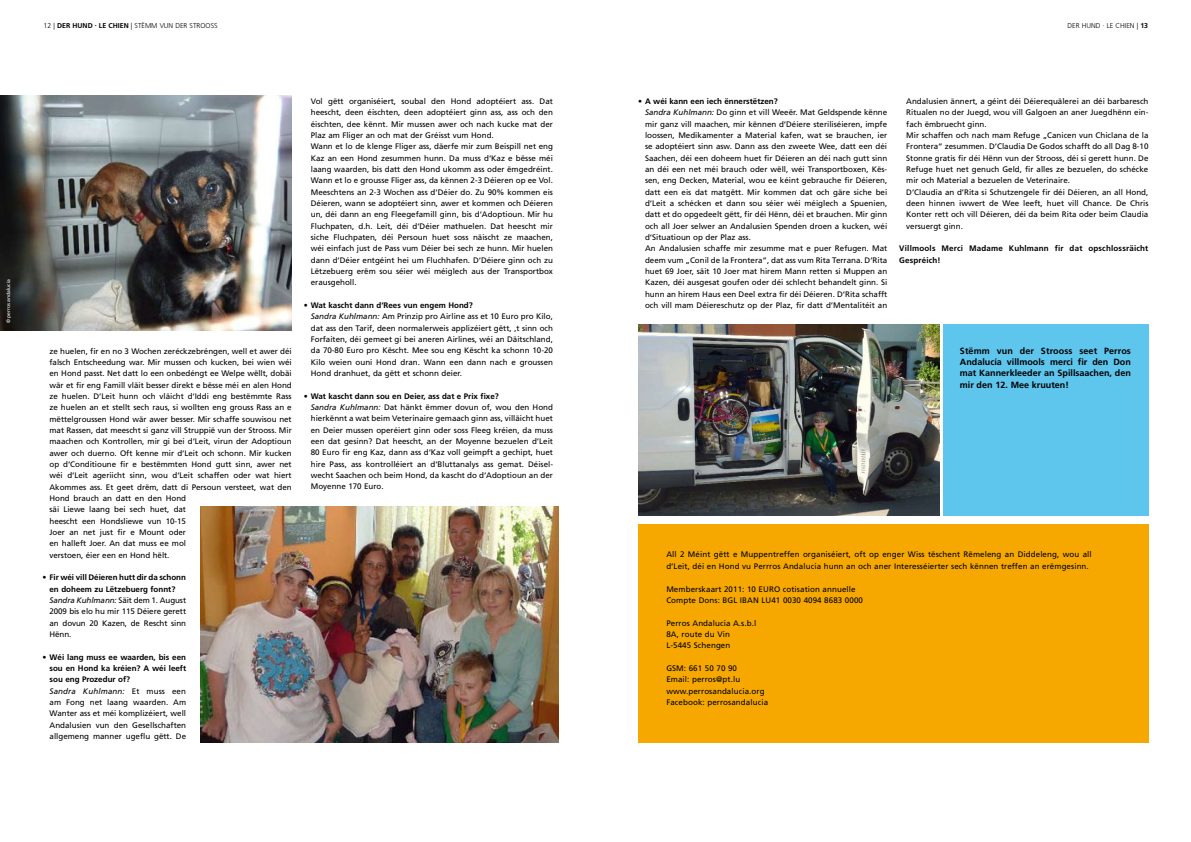
<style>
.page{position:relative;width:1191px;height:842px;background:#fff}
.page>*{position:absolute;margin:0;border:0;box-sizing:border-box;transform-origin:0 0}
.t1{font:700 9px/11.3px "Frutiger";color:#000;text-align:justify}
.t2{font:8px/11.3px "Frutiger";color:#000}
.t3{font:700 8px/11.3px "Frutiger";letter-spacing:.025em;color:#000}
.t4{font:300 7px "Frutiger";color:#000}
.t5{font:5px "Frutiger";color:#fff}
.s1{font-weight:700}
.s2{font-style:italic}
</style>
<div class="page">
<div style="left:943px;top:324px;width:205px;height:192px;background:#5ec5ed"></div>
<div style="left:638px;top:524px;width:510px;height:219px;background:#f6a800"></div>
<img style="left:0;top:96px;width:292px;height:234px">
<img style="left:200px;top:506px;width:358px;height:237px">
<img style="left:638px;top:324px;width:301px;height:192px">
<p class="t5" style="left:5px;top:323px;width:46px;rotate:-90deg">© perros andalucía</p>
<p class="t4" style="left:44px;top:22px;width:172px">12 | <span class="s1">der hund </span><sup>.</sup> <span class="s1">Le chien</span> | STËMM VUN DER STROOSS</p>
<p class="t2" style="left:50px;top:345px;width:244px">ze huelen, fir en no 3 Wochen zeréckzebréngen, well et awer déi falsch Entscheedung war. Mir mussen och kucken, bei wien wéi en Hond passt. Net datt lo een onbedéngt ee Welpe wëllt, dobäi wär et fir eng Famill vläit besser direkt e bësse méi en alen Hond ze huelen. D’Leit hunn och vläicht d‘Iddi eng bestëmmte Rass ze huelen an et stellt sech raus, si wollten eng grouss Rass an e mëttelgroussen Hond wär awer besser. Mir schaffe souwisou net mat Rassen, dat meescht si ganz vill Struppië vun der Strooss. Mir maachen och Kontrollen, mir gi bei d‘Leit, virun der Adoptioun awer och duerno. Oft kenne mir d‘Leit och schonn. Mir kucken op d‘Conditioune fir e bestëmmten Hond gutt sinn, awer net wéi d‘Leit ageriicht sinn, wou d‘Leit schaffen oder wat hiert Akommes ass. Et geet drëm, datt di Persoun versteet, wat den Hond brauch an datt en den Hond<br>säi Liewe laang bei sech huet, dat<br>heescht een Hondsliewe vun 10-15<br>Joer an net just fir e Mount oder<br>en halleft Joer. An dat muss ee mol<br>verstoen, éier een en Hond hëlt.</p>
<p class="t2" style="left:50px;top:572px;width:138px;text-indent:-7px"><span class="s1">• Fir wéi vill Déieren hutt dir da schonn en doheem zu Lëtzebuerg fonnt?<br></span><span class="s2">Sandra Kuhlmann:</span> Säit dem 1. August<br>2009 bis elo hu mir 115 Déiere gerett an dovun 20 Kazen, de Rescht sinn<br>Hënn.</p>
<p class="t2" style="left:50px;top:651px;width:138px;text-indent:-7px"><span class="s1">• Wéi lang muss ee waarden, bis een sou en Hond ka kréien? A wéi leeft sou eng Prozedur of?<br></span><span class="s2">Sandra Kuhlmann:</span> Et muss een am Fong net laang waarden. Am<br>Wanter ass et méi komplizéiert, well<br>Andalusien vun den Gesellschaften allgemeng manner ugeflu gëtt. De</p>
<p class="t2" style="left:311px;top:96px;width:244px">Vol gëtt organiséiert, soubal den Hond adoptéiert ass. Dat heescht, deen éischten, deen adoptéiert ginn ass, ass och den éischten, dee kënnt. Mir mussen awer och nach kucke mat der Plaz am Fliger an och mat der Gréisst vum Hond.<br>Wann et lo de klenge Fliger ass, däerfe mir zum Beispill net eng Kaz an een Hond zesummen hunn. Da muss d‘Kaz e bësse méi laang waarden, bis datt den Hond ukomm ass oder ëmgedréint.<br>Wann et lo e grousse Fliger ass, da kënnen 2-3 Déieren op ee Vol.<br>Meeschtens an 2-3 Wochen ass d‘Déier do. Zu 90% kommen eis Déieren, wann se adoptéiert sinn, awer et kommen och Déieren un, déi dann an eng Fleegefamill ginn, bis d‘Adoptioun. Mir hu Fluchpaten, d.h. Leit, déi d‘Déier mathuelen. Dat heescht mir siche Fluchpaten, déi Persoun huet soss näischt ze maachen, wéi einfach just de Pass vum Déier bei sech ze hunn. Mir huelen dann d‘Déier entgéint hei um Fluchhafen. D‘Déiere ginn och zu Lëtzebuerg erëm sou séier wéi méiglech aus der Transportbox erausgeholl.</p>
<p class="t2" style="left:311px;top:300px;width:244px;text-indent:-7px"><span class="s1">• Wat kascht dann d‘Rees vun engem Hond?<br></span><span class="s2">Sandra Kuhlmann:</span> Am Prinzip pro Airline ass et 10 Euro pro Kilo, dat ass den Tarif, deen normalerweis applizéiert gëtt, ‚t sinn och Forfaiten, déi gemeet gi bei aneren Airlines, wéi an Däitschland, da 70-80 Euro pro Këscht. Mee sou eng Këscht ka schonn 10-20<br>Kilo weien ouni Hond dran. Wann een dann nach e groussen Hond dranhuet, da gëtt et schonn deier.</p>
<p class="t2" style="left:311px;top:390px;width:244px;text-indent:-7px"><span class="s1">• Wat kascht dann sou en Deier, ass dat e Prix fixe?<br></span><span class="s2">Sandra Kuhlmann:</span> Dat hänkt ëmmer dovun of, wou den Hond hierkënnt a wat beim Veterinaire gemaach ginn ass, villäicht huet en Deier mussen operéiert ginn oder soss Fleeg kréien, da muss een dat gesinn? Dat heescht, an der Moyenne bezuelen d‘Leit 80 Euro fir eng Kaz, dann ass d‘Kaz voll geimpft a gechipt, huet hire Pass, ass kontrolléiert an d‘Bluttanalys ass gemat. Déisel&shy;wecht Saachen och beim Hond, da kascht do d‘Adoptioun an der Moyenne 170 Euro.</p>
<p class="t4" style="left:1067px;top:22px;width:82px">DER HUND . LE CHIEN | <span class="s1">13</span></p>
<p class="t2" style="left:645px;top:96px;width:244px;text-indent:-7px"><span class="s1">• A wéi kann een iech ënnerstëtzen?<br></span><span class="s2">Sandra Kuhlmann:</span> Do ginn et vill Weeër. Mat Geldspende kënne mir ganz vill maachen, mir kënnen d‘Déiere steriliséieren, impfe loossen, Medikamenter a Material kafen, wat se brauchen, ier se adoptéiert sinn asw. Dann ass den zweete Wee, datt een déi Saachen, déi een doheem huet fir Déieren an déi nach gutt sinn an déi een net méi brauch oder wëll, wéi Transportboxen, Kës&shy;sen, eng Decken, Material, wou ee kéint gebrauche fir Déieren, datt een eis dat matgëtt. Mir kommen dat och gäre siche bei d‘Leit a schécken et dann sou séier wéi méiglech a Spuenien, datt et do opgedeelt gëtt, fir déi Hënn, déi et brauchen. Mir ginn och all Joer selwer an Andalusien Spenden droen a kucken, wéi d‘Situatioun op der Plaz ass.<br>An Andalusien schaffe mir zesumme mat e puer Refugen. Mat deem vum „Conil de la Frontera“, dat ass vum Rita Terrana. D‘Rita huet 69 Joer, säit 10 Joer mat hirem Mann retten si Muppen an Kazen, déi ausgesat goufen oder déi schlecht behandelt ginn. Si hunn an hirem Haus een Deel extra fir déi Déieren. D‘Rita schafft och vill mam Déiereschutz op der Plaz, fir datt d‘Mentalitéit an</p>
<p class="t2" style="left:906px;top:96px;width:244px">Andalusien ännert, a géint déi Déierequälerei an déi barbaresch Ritualen no der Juegd, wou vill Galgoen an aner Juegdhënn ein&shy;fach ëmbruecht ginn.<br>Mir schaffen och nach mam Refuge „Canicen vun Chiclana de la Frontera“ zesummen. D‘Claudia De Godos schafft do all Dag 8-10<br>Stonne gratis fir déi Hënn vun der Strooss, déi si gerett hunn. De Refuge huet net genuch Geld, fir alles ze bezuelen, do schécke mir och Material a bezuelen de Veterinaire.<br>D’Claudia an d’Rita si Schutzengele fir déi Déieren, an all Hond, deen hinnen iwwert de Wee leeft, huet vill Chance. De Chris Konter rett och vill Déieren, déi da beim Rita oder beim Claudia versuergt ginn.</p>
<p class="t3" style="left:899px;top:243px;width:251px">Villmools Merci Madame Kuhlmann fir dat opschlossräicht<br>Gespréich!</p>
<p class="t1" style="left:960px;top:345px;width:173px">Stëmm vun der Strooss seet Perros Andalucía villmools merci fir den Don mat Kannerkleeder an Spillsaachen, den mir den 12. Mee kruuten!</p>
<p class="t2" style="left:666px;top:549px;width:427px">All 2 Méint gëtt e Muppentreffen organiséiert, oft op enger Wiss tëschent Rëmeleng an Diddeleng, wou all d‘Leit, déi en Hond vu Perrros Andalucia hunn an och aner Interesséierter sech kënnen treffen an erëmgesinn.</p>
<p class="t2" style="left:666px;top:583px;width:198px">Memberskaart 2011: 10 EURO cotisation annuelle<br>Compte Dons: BGL IBAN LU41 0030 4094 8683 0000</p>
<p class="t2" style="left:666px;top:617px;width:91px">Perros Andalucia A.s.b.l<br>8A, route du Vin<br>L-5445 Schengen</p>
<p class="t2" style="left:666px;top:662px;width:103px">GSM: 661 50 70 90<br>Email: perros@pt.lu www.perrosandalucia.org<br>Facebook: perrosandalucia</p>
</div>
